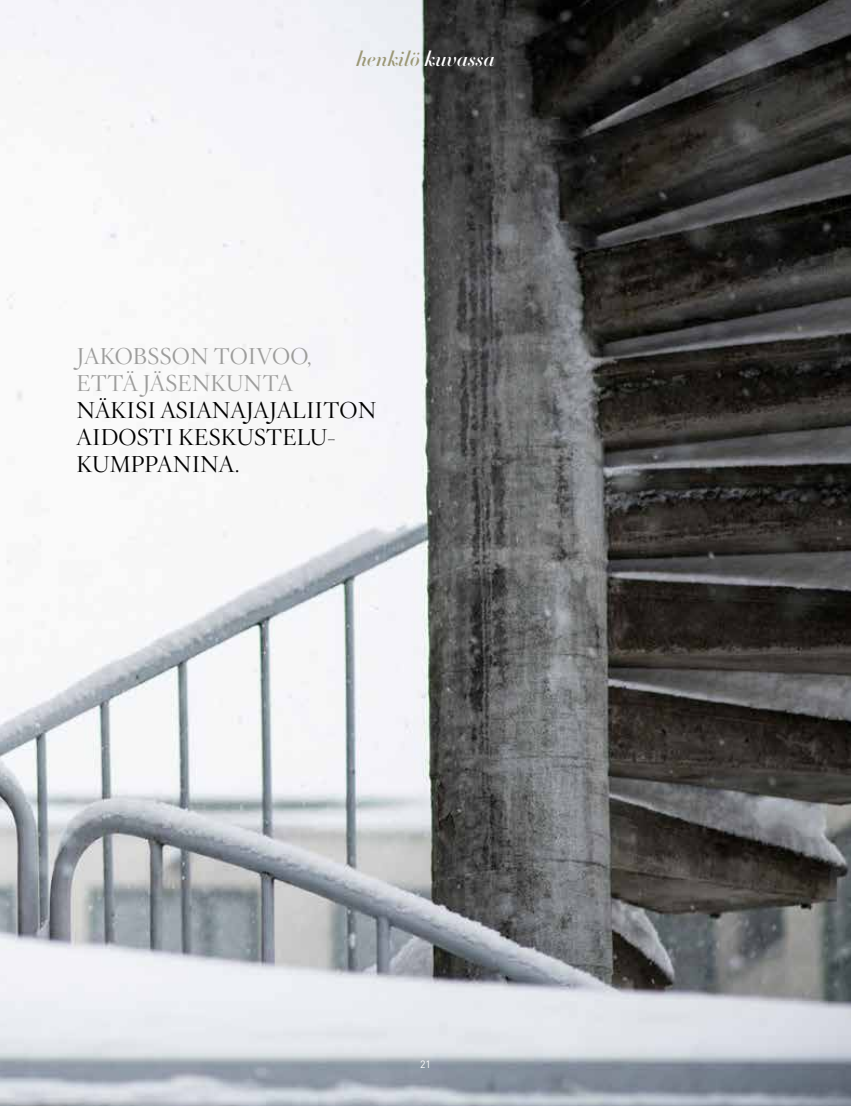
<style>
.page{position:relative;width:851px;height:1106px;background:#fff}
.page>*{position:absolute;margin:0;border:0;box-sizing:border-box;transform-origin:0 0}
.t1{font:300 22.5px/27px "Hoefler Titling";color:#000}
.t2{font:300 22.5px/27px "Hoefler Titling";color:#9d9d9c}
.t3{font:21px "Didot HTF B64 Bold Ital";letter-spacing:.01em;color:#9c9876}
.t4{font:10.5px "DIN Pro";color:#fff}
.s1{color:#fff}
</style>
<div class="page">
<img style="left:0;top:0;width:850px;height:1106px">
<p class="t3" style="left:356px;top:46px;width:140px">henkilö <span class="s1">kuvassa</span></p>
<p class="t2" style="left:77px;top:341px;width:236px">JAKOBSSON TOIVOO,<br>ETTÄ JÄSENKUNTA</p>
<p class="t1" style="left:77px;top:395px;width:301px">NÄKISI ASIANAJAJALIITON<br>AIDOSTI KESKUSTELU-<br>KUMPPANINA.</p>
<p class="t4" style="left:420px;top:1056px;width:12px">21</p>
</div>
